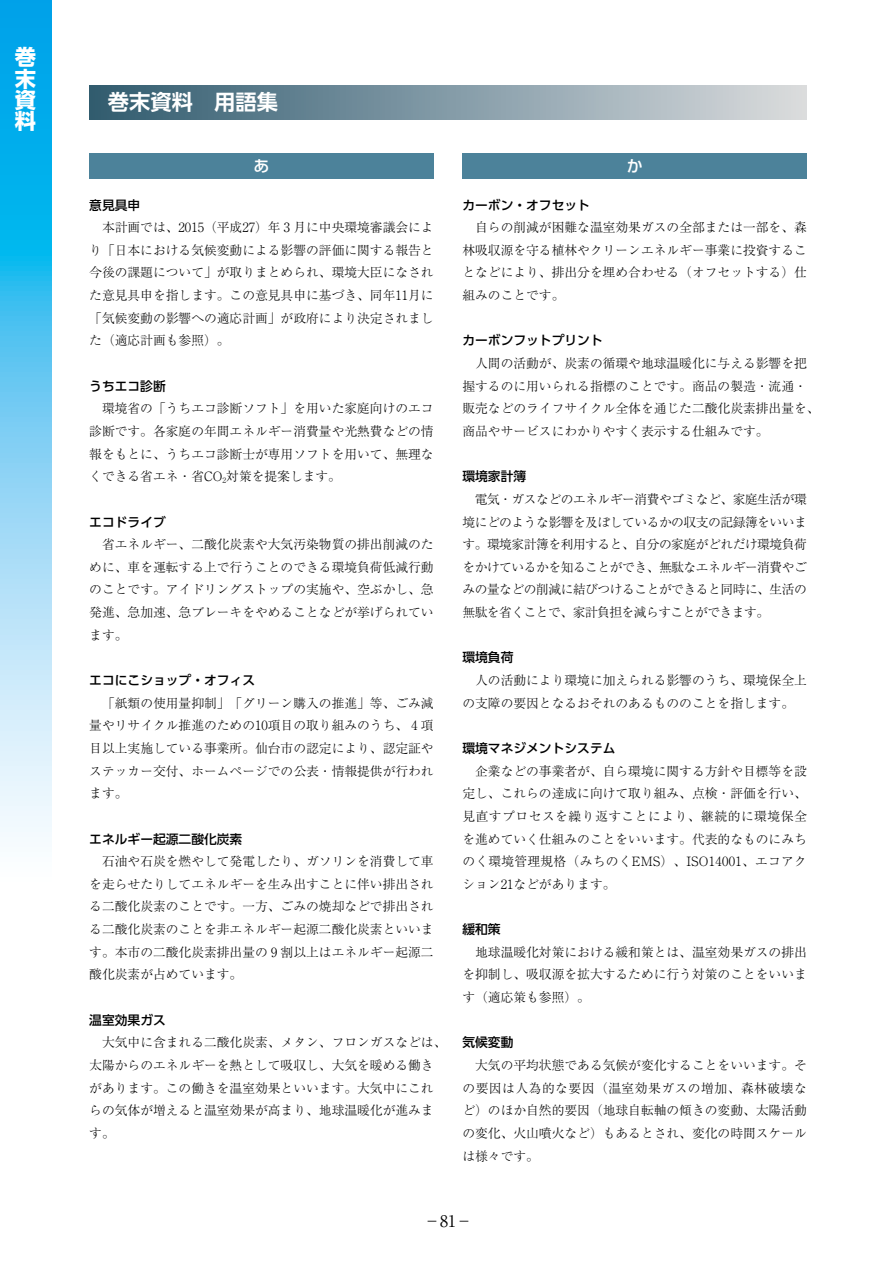
<style>
.page{position:relative;width:893px;height:1263px;background:#fff}
.page>*{position:absolute;margin:0;border:0;box-sizing:border-box;transform-origin:0 0}
.t1{font:700 21.3px "UD Shin Go Pro De";color:#fff}
.t2{font:700 21.3px/21.3px "UD Shin Go Pro";color:#fff;text-align:justify}
.t3{font:15.9px "Ryumin Pro";color:#000}
.t4{font:500 15.9px "UD Shin Go Pro";color:#fff}
.t5{font:300 12.75px/22.6px "Ryumin Pro";color:#000;text-align:justify}
.t6{font:500 12.75px "UD Shin Go Pro";color:#000}
</style>
<div class="page">
<svg style="left:0;top:0;width:51px;height:837px;background:#6cccf3"></svg>
<div style="left:89px;top:85px;width:718px;height:34px;background:linear-gradient(to right,#2f5b6f,#d9dcde)"></div>
<div style="left:89px;top:153px;width:345px;height:25px;background:#4c829a"></div>
<div style="left:462px;top:153px;width:345px;height:25px;background:#4c829a"></div>
<h1 class="t2" style="left:15px;top:46px;width:23px">巻末資料</h1>
<h1 class="t1" style="left:108px;top:85px;width:172px">巻末資料　用語集</h1>
<p class="t4" style="left:254px;top:153px;width:17px">あ</p>
<p class="t4" style="left:627px;top:153px;width:17px">か</p>
<p class="t6" style="left:462px;top:194px;width:129px">カーボン・オフセット</p>
<p class="t5" style="left:462px;top:215px;width:346px">　自らの削減が困難な温室効果ガスの全部または一部を、森林吸収源を守る植林やクリーンエネルギー事業に投資することなどにより、排出分を埋め合わせる（オフセットする）仕組みのことです。</p>
<p class="t6" style="left:462px;top:330px;width:142px">カーボンフットプリント</p>
<p class="t5" style="left:462px;top:351px;width:359px;text-align:left">　人間の活動が、炭素の循環や地球温暖化に与える影響を把握するのに用いられる指標のことです。商品の製造・流通・販売などのライフサイクル全体を通じた二酸化炭素排出量を、商品やサービスにわかりやすく表示する仕組みです。</p>
<p class="t6" style="left:462px;top:466px;width:65px">環境家計簿</p>
<p class="t5" style="left:462px;top:487px;width:346px">　電気・ガスなどのエネルギー消費やゴミなど、家庭生活が環境にどのような影響を及ぼしているかの収支の記録簿をいいます。環境家計簿を利用すると、自分の家庭がどれだけ環境負荷をかけているかを知ることができ、無駄なエネルギー消費やごみの量などの削減に結びつけることができると同時に、生活の無駄を省くことで、家計負担を減らすことができます。</p>
<p class="t6" style="left:462px;top:647px;width:53px">環境負荷</p>
<p class="t5" style="left:462px;top:668px;width:346px">　人の活動により環境に加えられる影響のうち、環境保全上の支障の要因となるおそれのあるもののことを指します。</p>
<p class="t6" style="left:462px;top:738px;width:155px">環境マネジメントシステム</p>
<p class="t5" style="left:462px;top:758px;width:346px">　企業などの事業者が、自ら環境に関する方針や目標等を設定し、これらの達成に向けて取り組み、点検・評価を行い、見直すプロセスを繰り返すことにより、継続的に環境保全を進めていく仕組みのことをいいます。代表的なものにみちのく環境管理規格（みちのくEMS）、ISO14001、エコアクション21などがあります。</p>
<p class="t6" style="left:462px;top:919px;width:40px">緩和策</p>
<p class="t5" style="left:462px;top:940px;width:346px">　地球温暖化対策における緩和策とは、温室効果ガスの排出を抑制し、吸収源を拡大するために行う対策のことをいいます（適応策も参照）。</p>
<p class="t6" style="left:462px;top:1032px;width:53px">気候変動</p>
<p class="t5" style="left:462px;top:1053px;width:346px">　大気の平均状態である気候が変化することをいいます。その要因は人為的な要因（温室効果ガスの増加、森林破壊など）のほか自然的要因（地球自転軸の傾きの変動、太陽活動の変化、火山噴火など）もあるとされ、変化の時間スケールは様々です。</p>
<p class="t6" style="left:89px;top:194px;width:53px">意見具申</p>
<p class="t5" style="left:89px;top:215px;width:346px">　本計画では、2015（平成27）年₃月に中央環境審議会により「日本における気候変動による影響の評価に関する報告と今後の課題について」が取りまとめられ、環境大臣になされた意見具申を指します。この意見具申に基づき、同年11月に「気候変動の影響への適応計画」が政府により決定されました（適応計画も参照）。</p>
<p class="t6" style="left:89px;top:375px;width:78px">うちエコ診断</p>
<p class="t5" style="left:89px;top:396px;width:346px">　環境省の「うちエコ診断ソフト」を用いた家庭向けのエコ診断です。各家庭の年間エネルギー消費量や光熱費などの情報をもとに、うちエコ診断士が専用ソフトを用いて、無理なくできる省エネ・省CO<sub>2</sub>対策を提案します。</p>
<p class="t6" style="left:89px;top:511px;width:78px">エコドライブ</p>
<p class="t5" style="left:89px;top:532px;width:346px">　省エネルギー、二酸化炭素や大気汚染物質の排出削減のために、車を運転する上で行うことのできる環境負荷低減行動のことです。アイドリングストップの実施や、空ぶかし、急発進、急加速、急ブレーキをやめることなどが挙げられています。</p>
<p class="t6" style="left:89px;top:670px;width:167px">エコにこショップ・オフィス</p>
<p class="t5" style="left:89px;top:690px;width:346px">　「紙類の使用量抑制」「グリーン購入の推進」等、ごみ減量やリサイクル推進のための10項目の取り組みのうち、₄項目以上実施している事業所。仙台市の認定により、認定証やステッカー交付、ホームページでの公表・情報提供が行われます。</p>
<p class="t6" style="left:89px;top:828px;width:155px">エネルギー起源二酸化炭素</p>
<p class="t5" style="left:89px;top:849px;width:346px">　石油や石炭を燃やして発電したり、ガソリンを消費して車を走らせたりしてエネルギーを生み出すことに伴い排出される二酸化炭素のことです。一方、ごみの焼却などで排出される二酸化炭素のことを非エネルギー起源二酸化炭素といいます。本市の二酸化炭素排出量の₉割以上はエネルギー起源二酸化炭素が占めています。</p>
<p class="t6" style="left:89px;top:1009px;width:78px">温室効果ガス</p>
<p class="t5" style="left:89px;top:1030px;width:359px;text-align:left">　大気中に含まれる二酸化炭素、メタン、フロンガスなどは、太陽からのエネルギーを熱として吸収し、大気を暖める働きがあります。この働きを温室効果といいます。大気中にこれらの気体が増えると温室効果が高まり、地球温暖化が進みます。</p>
<p class="t3" style="left:424px;top:1208px;width:49px">−81−</p>
</div>
